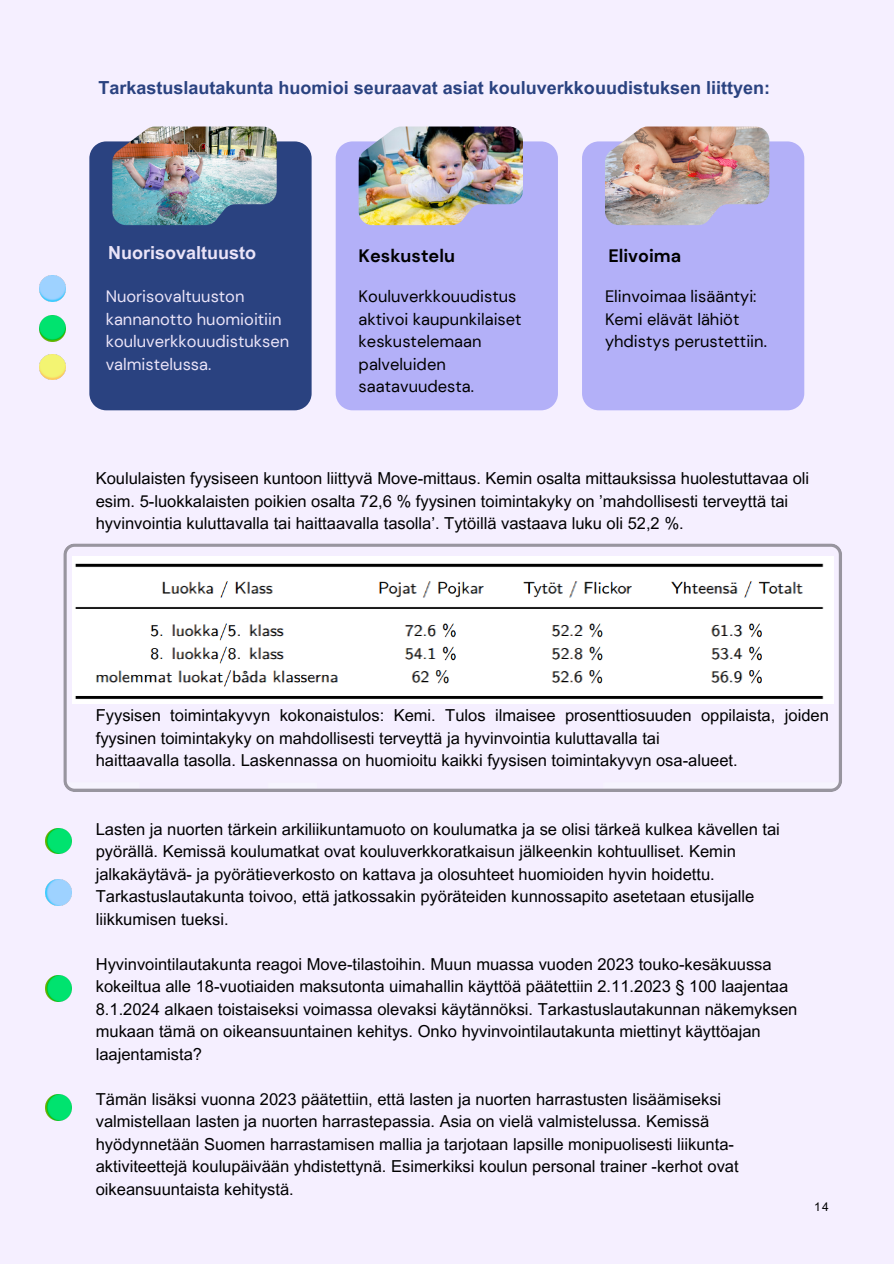
<style>
.page{position:relative;width:894px;height:1264px;background:#fff}
.page>*{position:absolute;margin:0;border:0;box-sizing:border-box;transform-origin:0 0}
.t1{font:700 18px "Arial MT Pro";color:#2a4280}
.t2{font:700 18px "DM Sans";color:#000}
.t3{font:700 18px "Arial MT Pro";color:#ebe4f8}
.t4{font:16.5px/22.5px "Arial MT Pro";color:#000}
.t5{font:16.5px/22.5px "DM Sans";color:#000}
.t6{font:16.5px/22.5px "DM Sans";color:#ebe4f8}
.t7{font:12px "Arial MT Pro";color:#000}
</style>
<div class="page">
<div style="left:0;top:0;width:893px;height:1263px;background:#f5efff"></div>
<div style="left:89px;top:141px;width:222px;height:269px;background:#2a4280"></div>
<img style="left:112px;top:126px;width:164px;height:99px">
<div style="left:335px;top:141px;width:222px;height:269px;background:#b3b0f8"></div>
<img style="left:358px;top:126px;width:164px;height:99px">
<div style="left:582px;top:141px;width:222px;height:269px;background:#b3b0f8"></div>
<img style="left:604px;top:126px;width:165px;height:99px">
<svg style="left:63px;top:543px;width:778px;height:249px"></svg>
<img style="left:40px;top:354px;width:26px;height:26px">
<img style="left:40px;top:276px;width:26px;height:26px">
<img style="left:40px;top:315px;width:26px;height:26px">
<img style="left:45px;top:879px;width:26px;height:26px">
<img style="left:45px;top:828px;width:26px;height:25px">
<img style="left:45px;top:1094px;width:26px;height:26px">
<img style="left:45px;top:975px;width:26px;height:26px">
<p class="t1" style="left:98px;top:81px;width:673px">Tarkastuslautakunta huomioi seuraavat asiat kouluverkkouudistuksen liittyen:</p>
<p class="t3" style="left:108px;top:246px;width:150px">Nuorisovaltuusto</p>
<p class="t6" style="left:106px;top:285px;width:185px">Nuorisovaltuuston kannanotto huomioitiin kouluverkkouudistuksen valmistelussa.</p>
<p class="t2" style="left:358px;top:244px;width:98px">Keskustelu</p>
<p class="t5" style="left:358px;top:285px;width:164px">Kouluverkkouudistus aktivoi kaupunkilaiset keskustelemaan palveluiden saatavuudesta.</p>
<p class="t2" style="left:608px;top:244px;width:74px">Elivoima</p>
<p class="t5" style="left:604px;top:285px;width:163px">Elinvoimaa lisääntyi:<br>Kemi elävät lähiöt yhdistys perustettiin.</p>
<p class="t4" style="left:96px;top:469px;width:714px">Koululaisten fyysiseen kuntoon liittyvä Move-mittaus. Kemin osalta mittauksissa huolestuttavaa oli esim. 5-luokkalaisten poikien osalta 72,6 % fyysinen toimintakyky on ’mahdollisesti terveyttä tai hyvinvointia kuluttavalla tai haittaavalla tasolla’. Tytöillä vastaava luku oli 52,2 %.</p>
<p class="t4" style="left:96px;top:706px;width:734px">Fyysisen toimintakyvyn kokonaistulos: Kemi. Tulos ilmaisee prosenttiosuuden oppilaista, joiden fyysinen toimintakyky on mahdollisesti terveyttä ja hyvinvointia kuluttavalla tai</p>
<p class="t4" style="left:96px;top:751px;width:643px">haittaavalla tasolla. Laskennassa on huomioitu kaikki fyysisen toimintakyvyn osa-alueet.</p>
<p class="t4" style="left:96px;top:819px;width:685px">Lasten ja nuorten tärkein arkiliikuntamuoto on koulumatka ja se olisi tärkeä kulkea kävellen tai pyörällä. Kemissä koulumatkat ovat kouluverkkoratkaisun jälkeenkin kohtuulliset. Kemin jalkakäytävä- ja pyörätieverkosto on kattava ja olosuhteet huomioiden hyvin hoidettu.<br>Tarkastuslautakunta toivoo, että jatkossakin pyöräteiden kunnossapito asetetaan etusijalle liikkumisen tueksi.</p>
<p class="t4" style="left:96px;top:954px;width:703px">Hyvinvointilautakunta reagoi Move-tilastoihin. Muun muassa vuoden 2023 touko-kesäkuussa kokeiltua alle 18-vuotiaiden maksutonta uimahallin käyttöä päätettiin 2.11.2023 § 100 laajentaa 8.1.2024 alkaen toistaiseksi voimassa olevaksi käytännöksi. Tarkastuslautakunnan näkemyksen mukaan tämä on oikeansuuntainen kehitys. Onko hyvinvointilautakunta miettinyt käyttöajan laajentamista?</p>
<p class="t4" style="left:96px;top:1089px;width:644px">Tämän lisäksi vuonna 2023 päätettiin, että lasten ja nuorten harrastusten lisäämiseksi valmistellaan lasten ja nuorten harrastepassia. Asia on vielä valmistelussa. Kemissä hyödynnetään Suomen harrastamisen mallia ja tarjotaan lapsille monipuolisesti liikunta&shy;aktiviteettejä koulupäivään yhdistettynä. Esimerkiksi koulun personal trainer -kerhot ovat oikeansuuntaista kehitystä.</p>
<p class="t7" style="left:813px;top:1202px;width:16px">14</p>
</div>
